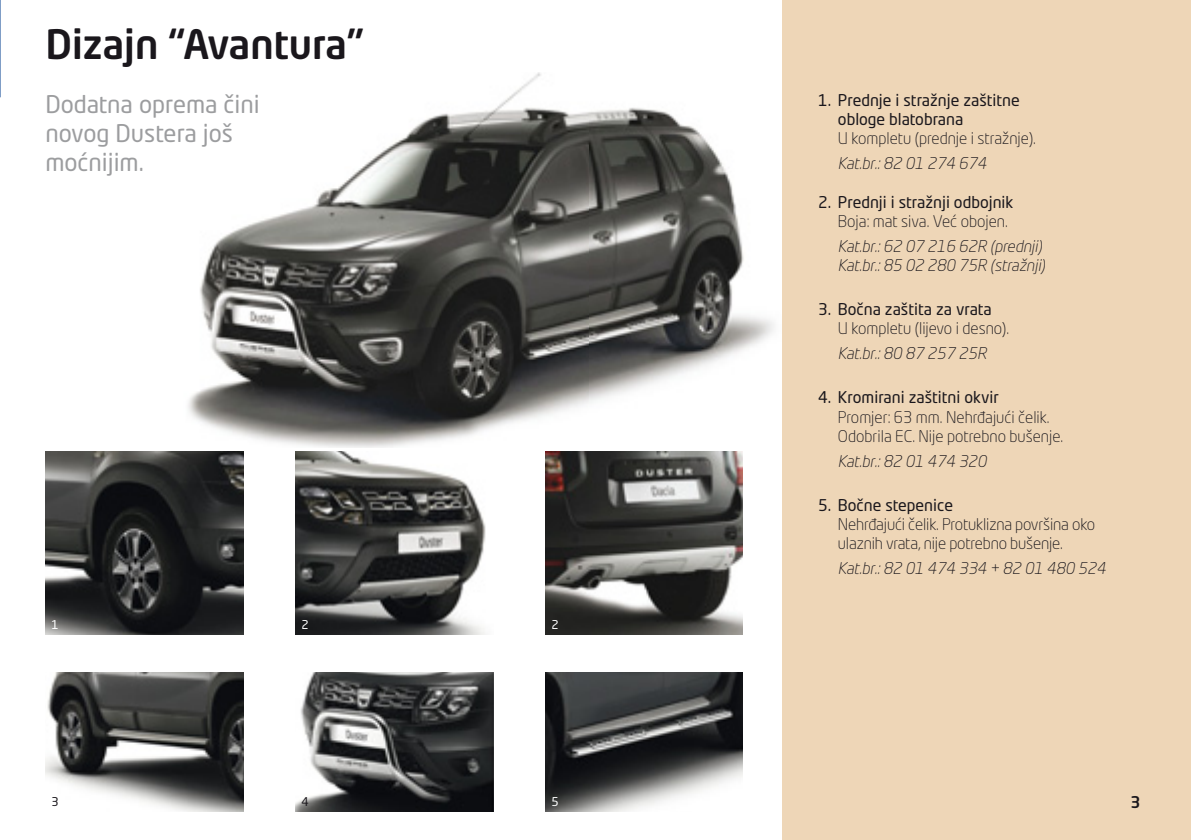
<style>
.page{position:relative;width:1191px;height:840px;background:#fff}
.page>*{position:absolute;margin:0;border:0;box-sizing:border-box;transform-origin:0 0}
.t1{font:500 40px "Neo Tech Dacia";color:#1a171c}
.t2{font:24px/28.8px "Neo Tech Dacia";color:#9c9d9f}
.t3{font:300 16px/19.2px "Neo Tech Dacia";color:#1a171c}
.t4{font:italic 300 16px/19.2px "Neo Tech Dacia";color:#1a171c}
.t5{font:16px/19.2px "Neo Tech Dacia";color:#1a171c}
.t6{font:500 16px "Neo Tech Dacia";color:#1a171c}
.t7{font:12px "Neo Tech Dacia";color:#fff}
.t8{font:12px "Neo Tech Dacia";color:#1a171c}
</style>
<div class="page">
<img style="left:188px;top:72px;width:586px;height:375px">
<div style="left:782px;top:0;width:408px;height:839px;background:#eed6b7"></div>
<img style="left:45px;top:451px;width:199px;height:183px">
<img style="left:295px;top:451px;width:191px;height:183px">
<img style="left:545px;top:451px;width:198px;height:183px">
<img style="left:45px;top:672px;width:199px;height:139px">
<img style="left:295px;top:672px;width:198px;height:139px">
<img style="left:545px;top:672px;width:198px;height:139px">
<h1 class="t1" style="left:45px;top:21px;width:320px">Dizajn “Avantura”</h1>
<h2 class="t2" style="left:45px;top:90px;width:216px">Dodatna oprema čini novog Dustera još moćnijim.</h2>
<p class="t7" style="left:52px;top:617px;width:9px">1</p>
<p class="t7" style="left:301px;top:617px;width:9px">2</p>
<p class="t8" style="left:52px;top:794px;width:9px">3</p>
<p class="t8" style="left:301px;top:794px;width:9px">4</p>
<p class="t7" style="left:551px;top:617px;width:9px">2</p>
<p class="t7" style="left:551px;top:794px;width:9px">5</p>
<p class="t5" style="left:838px;top:91px;width:183px;text-indent:-20px">1. Prednje i stražnje zaštitne obloge blatobrana</p>
<p class="t3" style="left:838px;top:131px;width:199px">U kompletu (prednje i stražnje).</p>
<p class="t4" style="left:838px;top:156px;width:150px">Kat.br.: 82 01 274 674</p>
<p class="t5" style="left:818px;top:192px;width:197px">2. Prednji i stražnji odbojnik</p>
<p class="t3" style="left:838px;top:213px;width:171px">Boja: mat siva. Već obojen.</p>
<p class="t4" style="left:838px;top:238px;width:209px">Kat.br.: 62 07 216 62R (prednji)<br>Kat.br.: 85 02 280 75R (stražnji)</p>
<p class="t5" style="left:818px;top:300px;width:175px">3. Bočna zaštita za vrata</p>
<p class="t3" style="left:838px;top:321px;width:173px">U kompletu (lijevo i desno).</p>
<p class="t4" style="left:838px;top:345px;width:150px">Kat.br.: 80 87 257 25R</p>
<p class="t5" style="left:818px;top:388px;width:183px">4. Kromirani zaštitni okvir</p>
<p class="t3" style="left:838px;top:409px;width:227px">Promjer: 63 mm. Nehrđajući čelik.<br>Odobrila EC. Nije potrebno bušenje.</p>
<p class="t4" style="left:838px;top:453px;width:150px">Kat.br.: 82 01 474 320</p>
<p class="t5" style="left:818px;top:495px;width:136px">5. Bočne stepenice</p>
<p class="t3" style="left:838px;top:516px;width:259px">Nehrđajući čelik. Protuklizna površina oko ulaznih vrata, nije potrebno bušenje.</p>
<p class="t4" style="left:838px;top:560px;width:269px">Kat.br.: 82 01 474 334 + 82 01 480 524</p>
<p class="t6" style="left:1130px;top:792px;width:12px">3</p>
</div>
